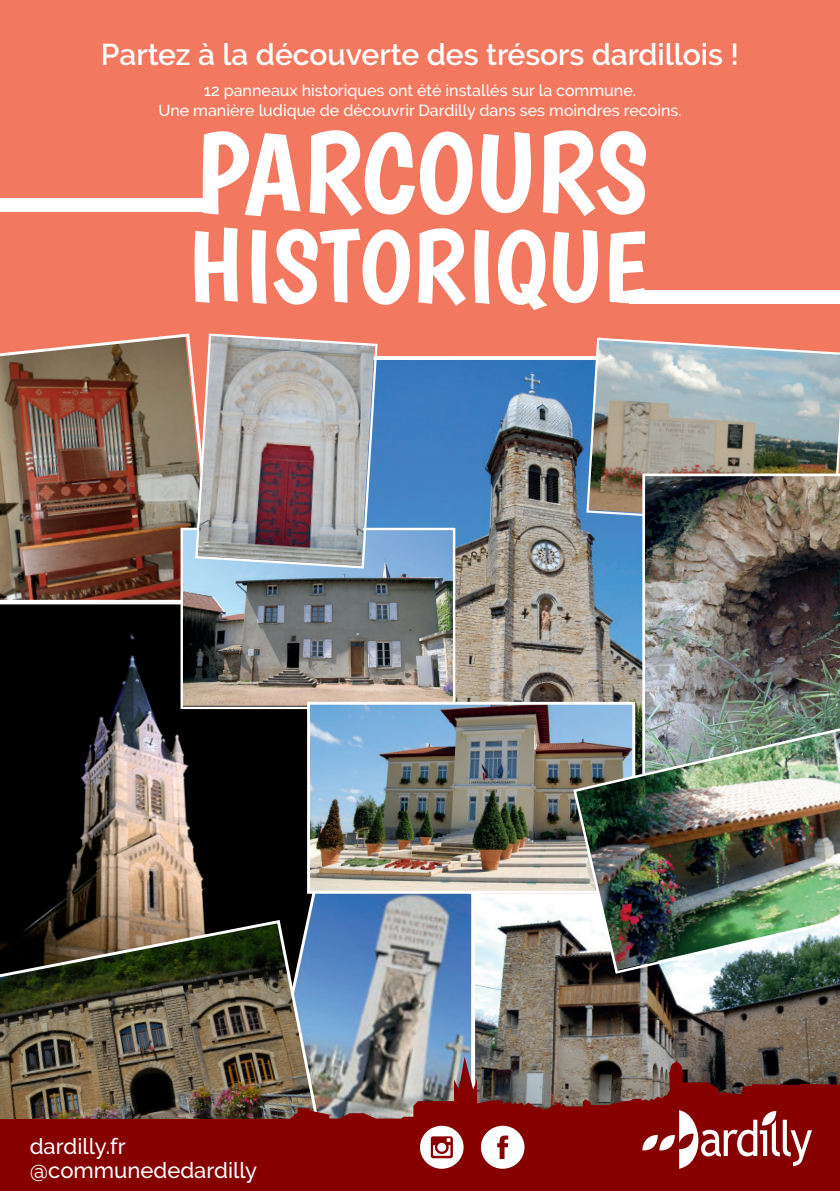
<style>
.page{position:relative;width:840px;height:1191px;background:#fff}
.page>*{position:absolute;margin:0;border:0;box-sizing:border-box;transform-origin:0 0}
.t1{font:600 30px "Raleway";color:#fff}
.t2{font:500 22px "Raleway";color:#fff}
.t3{font:500 16px "Raleway";color:#fff}
</style>
<div class="page">
<div style="left:0;top:0;width:839px;height:1191px;background:#f37860"></div>
<img style="left:0;top:333px;width:194px;height:267px">
<img style="left:378px;top:361px;width:264px;height:363px">
<svg style="left:0;top:600px;width:307px;height:318px;background:#2f2926"></svg>
<img style="left:183px;top:531px;width:269px;height:175px">
<div style="left:180px;top:528px;width:275px;height:181px;border:2px solid #fff"></div>
<svg style="left:249px;top:857px;width:222px;height:199px;background:#68809b"></svg>
<img style="left:585px;top:337px;width:254px;height:192px">
<img style="left:471px;top:893px;width:368px;height:163px">
<img style="left:311px;top:706px;width:320px;height:183px">
<div style="left:307px;top:702px;width:328px;height:191px;border:3px solid #fff"></div>
<img style="left:642px;top:473px;width:197px;height:251px">
<img style="left:0;top:918px;width:322px;height:138px">
<img style="left:571px;top:724px;width:268px;height:251px">
<svg style="left:194px;top:333px;width:184px;height:237px;background:#a99fa2"></svg>
<img style="left:0;top:1056px;width:839px;height:135px">
<svg style="left:642px;top:1107px;width:169px;height:61px;background:#a33e3e"></svg>
<svg style="left:420px;top:1125px;width:43px;height:43px;background:#d09d9d"></svg>
<svg style="left:480px;top:1125px;width:44px;height:43px;background:#d9b0b0"></svg>
<svg style="left:194px;top:227px;width:451px;height:83px"></svg>
<div style="left:0;top:198px;width:215px;height:13px;background:#fff"></div>
<div style="left:629px;top:291px;width:210px;height:13px;background:#fff"></div>
<svg style="left:203px;top:130px;width:442px;height:86px"></svg>
<p class="t1" style="left:101px;top:37px;width:639px">Partez à la découverte des trésors dardillois !</p>
<p class="t3" style="left:204px;top:81px;width:433px">12 panneaux historiques ont été installés sur la commune.</p>
<p class="t3" style="left:158px;top:101px;width:524px">Une manière ludique de découvrir Dardilly dans ses moindres recoins.</p>
<p class="t2" style="left:30px;top:1134px;width:97px">dardilly.fr</p>
<p class="t2" style="left:30px;top:1158px;width:229px">@communededardilly</p>
</div>
